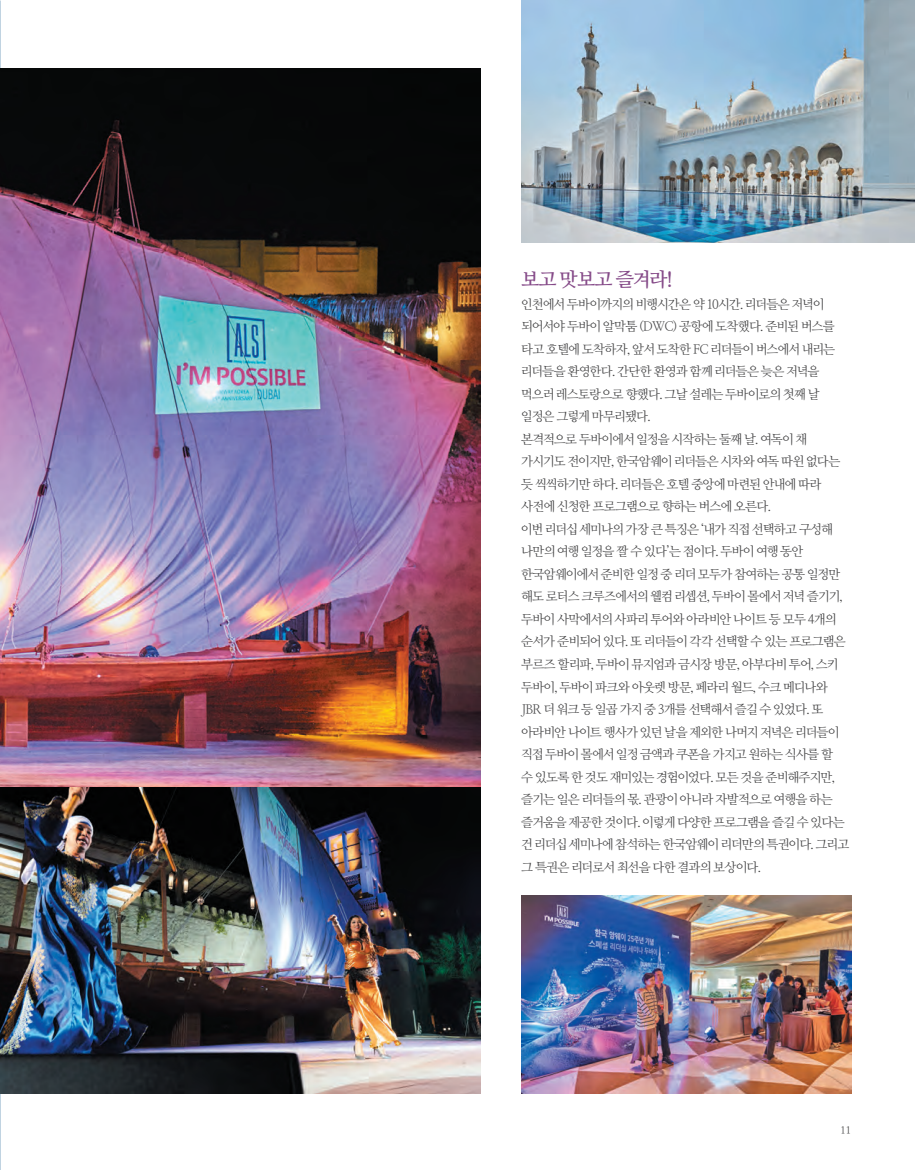
<style>
.page{position:relative;width:915px;height:1170px;background:#fff}
.page>*{position:absolute;margin:0;border:0;box-sizing:border-box;transform-origin:0 0}
.t1{font:19.5px "Nanum Myeongjo OTF Bold";letter-spacing:-.045em;color:#854a88}
.t2{font:12.75px/22.5px "Nanum Myeongjo OTF";letter-spacing:-.06em;color:#3e3e3f}
.t3{font:9.75px "Nanum Myeongjo OTF";color:#3e3e3f;scale:1.1 1}
</style>
<div class="page">
<img style="left:0;top:68px;width:480px;height:1025px">
<img style="left:521px;top:895px;width:329px;height:198px">
<img style="left:521px;top:0;width:393px;height:242px">
<p class="t1" style="left:521px;top:267px;width:154px">보고 맛보고 즐겨라!</p>
<p class="t2" style="left:520px;top:292px;width:330px">인천에서 두바이까지의 비행시간은 약 10시간. 리더들은 저녁이 되어서야 두바이 알막툼 (DWC) 공항에 도착했다. 준비된 버스를 타고 호텔에 도착하자, 앞서 도착한 FC 리더들이 버스에서 내리는 리더들을 환영한다. 간단한 환영과 함께 리더들은 늦은 저녁을 먹으러 레스토랑으로 향했다. 그날 설레는 두바이로의 첫째 날 일정은 그렇게 마무리됐다.<br>본격적으로 두바이에서 일정을 시작하는 둘째 날. 여독이 채 가시기도 전이지만, 한국암웨이 리더들은 시차와 여독 따윈 없다는 듯 씩씩하기만 하다. 리더들은 호텔 중앙에 마련된 안내에 따라 사전에 신청한 프로그램으로 향하는 버스에 오른다.<br>이번 리더십 세미나의 가장 큰 특징은 ‘내가 직접 선택하고 구성해 나만의 여행 일정을 짤 수 있다’는 점이다. 두바이 여행 동안 한국암웨이에서 준비한 일정 중 리더 모두가 참여하는 공통 일정만 해도 로터스 크루즈에서의 웰컴 리셉션, 두바이 몰에서 저녁 즐기기, 두바이 사막에서의 사파리 투어와 아라비안 나이트 등 모두 4개의 순서가 준비되어 있다. 또 리더들이 각각 선택할 수 있는 프로그램은 부르즈 할리파, 두바이 뮤지엄과 금시장 방문, 아부다비 투어, 스키 두바이, 두바이 파크와 아웃렛 방문, 페라리 월드, 수크 메디나와<br>JBR 더 워크 등 일곱 가지 중 3개를 선택해서 즐길 수 있었다. 또 아라비안 나이트 행사가 있던 날을 제외한 나머지 저녁은 리더들이 직접 두바이 몰에서 일정 금액과 쿠폰을 가지고 원하는 식사를 할<br>수 있도록 한 것도 재미있는 경험이었다. 모든 것을 준비해주지만, 즐기는 일은 리더들의 몫. 관광이 아니라 자발적으로 여행을 하는 즐거움을 제공한 것이다. 이렇게 다양한 프로그램을 즐길 수 있다는 건 리더십 세미나에 참석하는 한국암웨이 리더만의 특권이다. 그리고 그 특권은 리더로서 최선을 다한 결과의 보상이다.</p>
<p class="t3" style="left:839px;top:1123px;width:12px">11</p>
</div>
